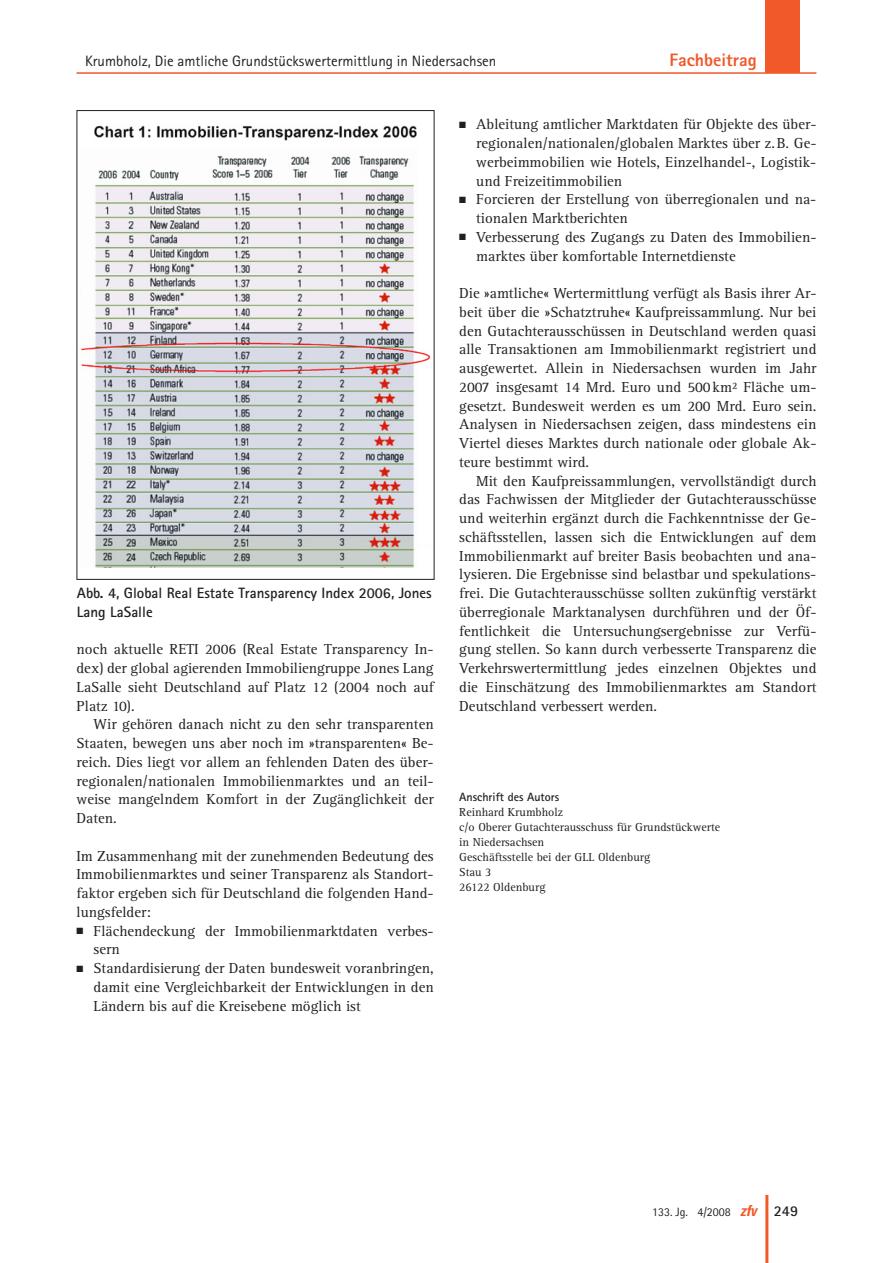
<style>
.page{position:relative;width:893px;height:1263px;background:#fff}
.page>*{position:absolute;margin:0;border:0;box-sizing:border-box;transform-origin:0 0}
.t1{font:800 18px "Rotis Sans Serif";color:#f15929}
._01_normal{font:15px/18.8px "Rotis Serif";color:#231f20;text-align:justify}
._02_normal_bp{font:15px/18.8px "Rotis Serif";color:#231f20}
._01_normal_oEZ_AA{font:15px/18.8px "Rotis Serif";color:#231f20;text-align:justify}
._01_normal_oEZ_AA_nA{font:15px/18.8px "Rotis Serif";color:#231f20;text-align:justify}
.t2{font:15px "Rotis Sans Serif";color:#231f20}
._03_abb{font:700 15px/18.8px "Rotis Sans Serif";color:#231f20}
._04_literatur{font:12px/15px "Rotis Serif";color:#231f20}
.t3{font:12px "Rotis Sans Serif";color:#231f20}
._04_literatur-2{font:700 12px "Rotis Sans Serif";color:#231f20}
.s1{font-family:"Univers";font-weight:700;font-style:italic;font-stretch:condensed;font-size:15px;color:#f15929}
.s2{font-weight:700;font-size:15px}
</style>
<div class="page">
<div style="left:765px;top:0;width:34px;height:72px;background:#f15929"></div>
<hr style="left:77px;top:72px;width:739px;height:2px;background:#f15929">
<hr style="left:765px;top:1195px;width:3px;height:68px;background:#f15929">
<img style="left:80px;top:125px;width:350px;height:443px">
<p class="t2" style="left:85px;top:52px;width:413px">Krumbholz, Die amtliche Grundstückswertermittlung in Niedersachsen</p>
<p class="t1" style="left:670px;top:48px;width:89px">Fachbeitrag</p>
<p class="_03_abb" style="left:77px;top:583px;width:356px">Abb. 4, Global Real Estate Transparency Index 2006, Jones<br>Lang LaSalle</p>
<p class="_01_normal" style="left:77px;top:640px;width:359px">noch aktuelle RETI 2006 (Real Estate Transparency In&shy;dex) der global agierenden Immobiliengruppe Jones Lang LaSalle sieht Deutschland auf Platz 12 (2004 noch auf Platz 10).</p>
<p class="_01_normal" style="left:77px;top:715px;width:359px;text-indent:17px">Wir gehören danach nicht zu den sehr transparenten Staaten, bewegen uns aber noch im »transparenten« Be&shy;reich. Dies liegt vor allem an fehlenden Daten des über&shy;regionalen/nationalen Immobilienmarktes und an teil&shy;weise mangelndem Komfort in der Zugänglichkeit der Daten.</p>
<p class="_01_normal_oEZ_AA_nA" style="left:77px;top:847px;width:359px">Im Zusammenhang mit der zunehmenden Bedeutung des Immobilienmarktes und seiner Transparenz als Standort&shy;faktor ergeben sich für Deutschland die folgenden Hand&shy;lungsfelder:</p>
<p class="_02_normal_bp" style="left:94px;top:922px;width:342px;text-indent:-17px">■ Flächendeckung der Immobilienmarktdaten verbes&shy;sern</p>
<p class="_02_normal_bp" style="left:94px;top:959px;width:342px;text-align:justify;text-indent:-17px">■ Standardisierung der Daten bundesweit voranbringen, damit eine Vergleichbarkeit der Entwicklungen in den Ländern bis auf die Kreisebene möglich ist</p>
<p class="_02_normal_bp" style="left:476px;top:115px;width:342px;text-align:justify;text-indent:-17px">■ Ableitung amtlicher Marktdaten für Objekte des über&shy;regionalen/nationalen/globalen Marktes über z.B. Ge&shy;werbeimmobilien wie Hotels, Einzelhandel‑, Logistik&shy;und Freizeitimmobilien</p>
<p class="_02_normal_bp" style="left:476px;top:190px;width:342px;text-indent:-17px">■ Forcieren der Erstellung von überregionalen und na&shy;tionalen Marktberichten</p>
<p class="_02_normal_bp" style="left:476px;top:228px;width:342px;text-indent:-17px">■ Verbesserung des Zugangs zu Daten des Immobilien&shy;marktes über komfortable Internetdienste</p>
<p class="_01_normal_oEZ_AA" style="left:459px;top:284px;width:359px">Die »amtliche« Wertermittlung verfügt als Basis ihrer Ar&shy;beit über die »Schatztruhe« Kaufpreissammlung. Nur bei den Gutachterausschüssen in Deutschland werden quasi alle Transaktionen am Immobilienmarkt registriert und ausgewertet. Allein in Niedersachsen wurden im Jahr 2007 insgesamt 14 Mrd. Euro und 500km² Fläche um&shy;gesetzt. Bundesweit werden es um 200 Mrd. Euro sein.<br>Analysen in Niedersachsen zeigen, dass mindestens ein Viertel dieses Marktes durch nationale oder globale Ak&shy;teure bestimmt wird.</p>
<p class="_01_normal" style="left:459px;top:472px;width:359px;text-indent:17px">Mit den Kaufpreissammlungen, vervollständigt durch das Fachwissen der Mitglieder der Gutachterausschüsse und weiterhin ergänzt durch die Fachkenntnisse der Ge&shy;schäftsstellen, lassen sich die Entwicklungen auf dem Immobilienmarkt auf breiter Basis beobachten und ana&shy;lysieren. Die Ergebnisse sind belastbar und spekulations&shy;frei. Die Gutachterausschüsse sollten zukünftig verstärkt überregionale Marktanalysen durchführen und der Öf&shy;fentlichkeit die Untersuchungsergebnisse zur Verfü&shy;gung stellen. So kann durch verbesserte Transparenz die Verkehrswertermittlung jedes einzelnen Objektes und die Einschätzung des Immobilienmarktes am Standort Deutschland verbessert werden.</p>
<p class="_04_literatur-2" style="left:459px;top:789px;width:101px">Anschrift des Autors</p>
<p class="_04_literatur" style="left:459px;top:804px;width:105px">Reinhard Krumbholz</p>
<p class="_04_literatur" style="left:459px;top:819px;width:262px">c/o Oberer Gutachterausschuss für Grundstückwerte in Niedersachsen</p>
<p class="_04_literatur" style="left:459px;top:849px;width:193px">Geschäftsstelle bei der GLL Oldenburg</p>
<p class="_04_literatur" style="left:459px;top:864px;width:34px">Stau 3</p>
<p class="_04_literatur" style="left:459px;top:879px;width:88px">26122 Oldenburg</p>
<p class="t3" style="left:652px;top:1205px;width:148px">133. Jg. 4/2008 <span class="s1">zfv</span> <span class="s2">249</span></p>
</div>
